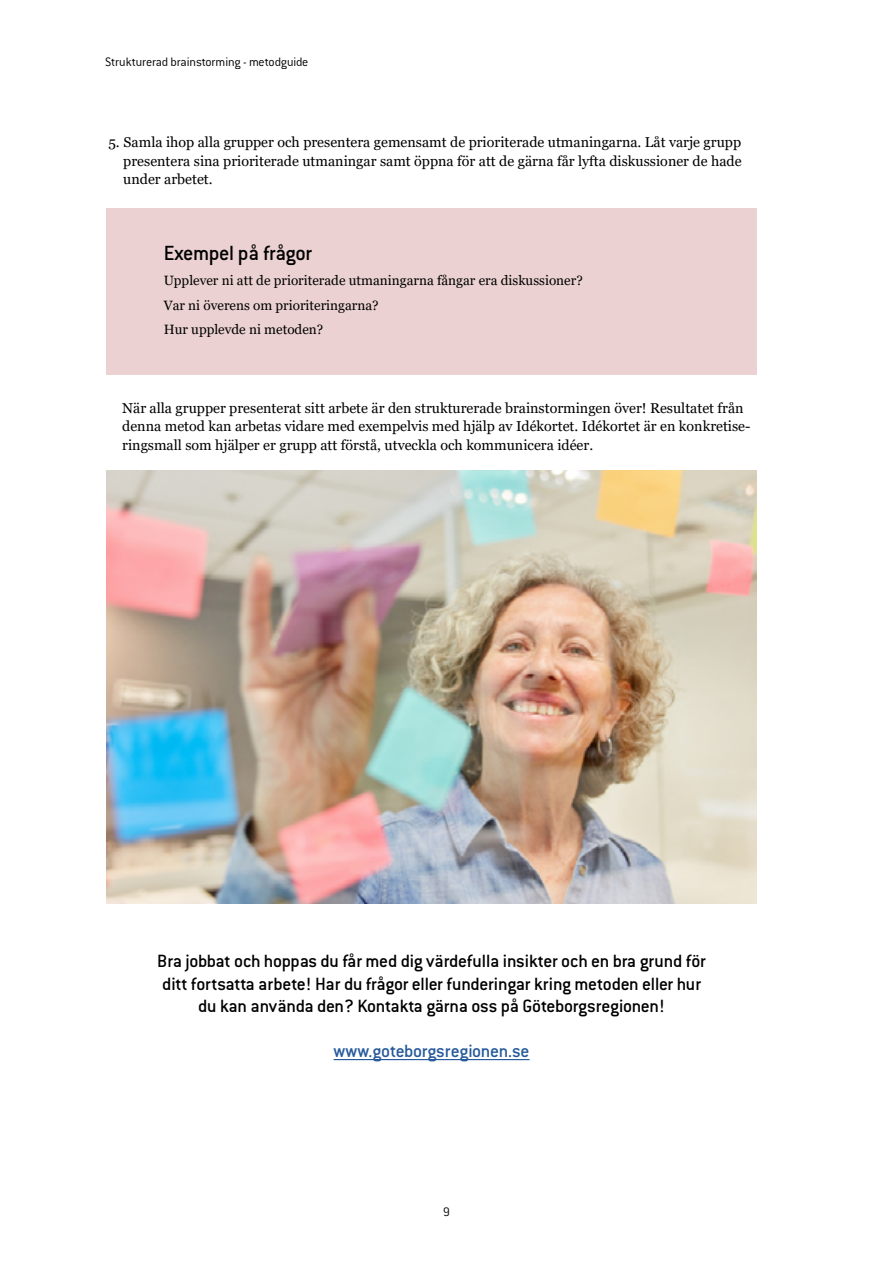
<style>
.page{position:relative;width:893px;height:1263px;background:#fff}
.page>*{position:absolute;margin:0;border:0;box-sizing:border-box;transform-origin:0 0}
.t1{font:500 22.5px "Conduit ITC Pro";letter-spacing:-.02em;color:#000}
.t2{font:500 19.5px/22.5px "Conduit ITC Pro";letter-spacing:-.015em;color:#000;text-align:center}
.t3{font:500 19.5px "Conduit ITC Pro";letter-spacing:-.015em;color:#275b9b}
.t4{font:14.25px/18.8px "Georgia";color:#000;text-align:justify}
.t5{font:13.5px/24.8px "Georgia";color:#000}
.t6{font:300 13.5px "Conduit ITC Pro";letter-spacing:-.015em;color:#000}
</style>
<div class="page">
<div style="left:106px;top:208px;width:651px;height:166px;background:#ebd1d1"></div>
<hr style="left:334px;top:1059px;width:196px;height:1px;background:#275b9b">
<img style="left:106px;top:471px;width:651px;height:433px">
<p class="t6" style="left:105px;top:54px;width:205px">Strukturerad brainstorming - metodguide</p>
<p class="t4" style="left:123px;top:133px;width:620px;text-indent:-15px">5. Samla ihop alla grupper och presentera gemensamt de prioriterade utmaningarna. Låt varje grupp presentera sina prioriterade utmaningar samt öppna för att de gärna får lyfta diskussioner de hade under arbetet.</p>
<h1 class="t1" style="left:164px;top:240px;width:150px">Exempel på frågor</h1>
<p class="t5" style="left:164px;top:268px;width:421px">Upplever ni att de prioriterade utmaningarna fångar era diskussioner?<br>Var ni överens om prioriteringarna?<br>Hur upplevde ni metoden?</p>
<p class="t4" style="left:122px;top:399px;width:630px;text-align:left">När alla grupper presenterat sitt arbete är den strukturerade brainstormingen över! Resultatet från denna metod kan arbetas vidare med exempelvis med hjälp av Idékortet. Idékortet är en konkretise&shy;ringsmall som hjälper er grupp att förstå, utveckla och kommunicera idéer.</p>
<h2 class="t2" style="left:157px;top:950px;width:550px">Bra jobbat och hoppas du får med dig värdefulla insikter och en bra grund för ditt fortsatta arbete! Har du frågor eller funderingar kring metoden eller hur du kan använda den? Kontakta gärna oss på Göteborgsregionen!</h2>
<h2 class="t3" style="left:334px;top:1040px;width:197px">www.goteborgsregionen.se</h2>
<p class="t6" style="left:443px;top:1204px;width:8px">9</p>
</div>
